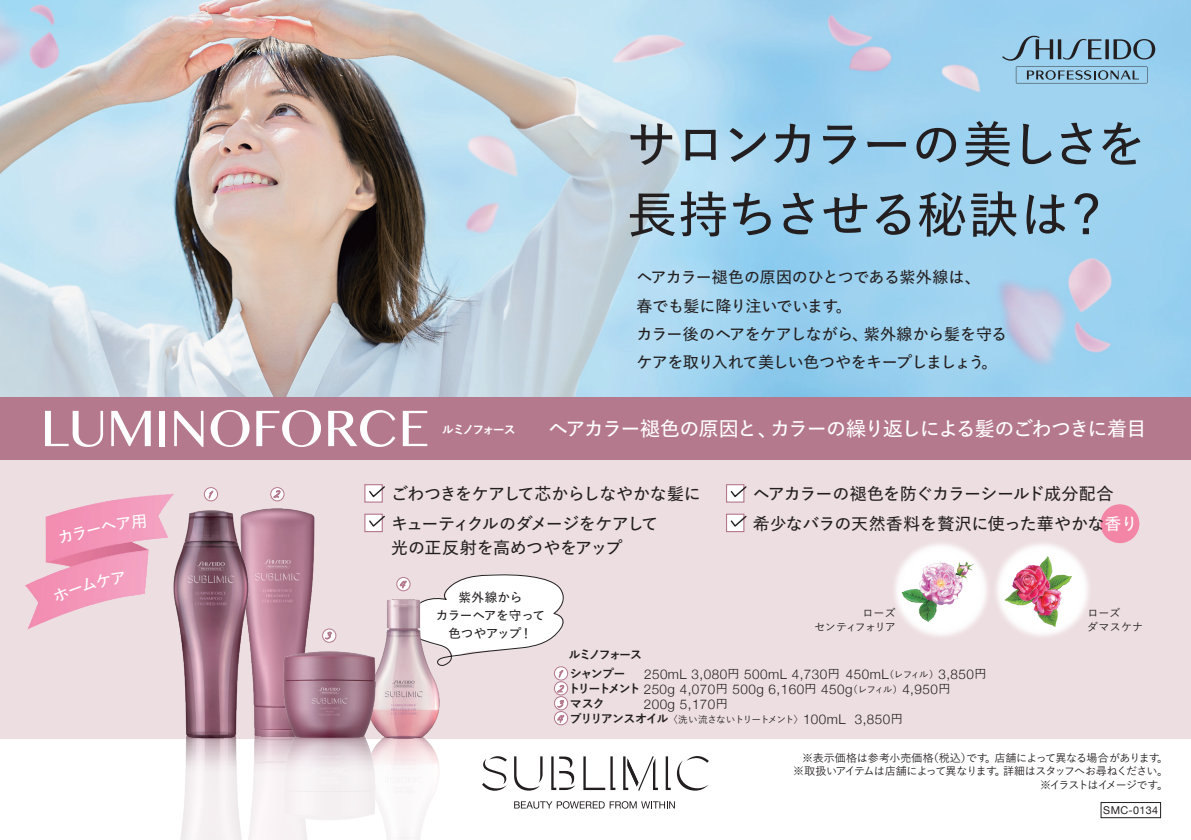
<style>
.page{position:relative;width:1191px;height:840px;background:#fff}
.page>*{position:absolute;margin:0;border:0;box-sizing:border-box;transform-origin:0 0}
.t1{font:600 50px/70px "Yu Go Pr 6 N";letter-spacing:-.05em;color:#231f20}
.t2{font:600 20px "Yu Go Pr 6 N";letter-spacing:-.07em;color:#fff}
.t3{font:600 17px/30px "Yu Go Pr 6 N";letter-spacing:-.03em;color:#231f20}
.t4{font:600 16px/28.2px "Yu Go Pr 6 N";letter-spacing:-.03em;color:#231f20}
.t5{font:300 13.4px/15px "Helvetica Neue";letter-spacing:.035em;color:#231f20}
.t6{font:600 12.6px/18px "Yu Go Pr 6 N";letter-spacing:-.02em;color:#231f20;text-align:center}
.t7{font:700 12px/19.4px "Yu Go";letter-spacing:-.105em;color:#231f20}
.t8{font:700 12px "Yu Go";letter-spacing:-.15em;color:#fff}
.t9{font:12px "Alisha";color:#b5798e}
.t10{font:500 11px/13.6px "Yu Go Pr 6 N";letter-spacing:-.04em;color:#231f20;text-align:right}
.t11{font:500 11px "Yu Go";letter-spacing:-.1em;color:#231f20}
.t12{font:500 11px/14px "Yu Go";letter-spacing:-.065em;color:#231f20;text-align:right}
.t13{font:500 11px/14px "Yu Go";letter-spacing:.015em;color:#231f20}
.t14{font:10.8px "Helvetica Neue";letter-spacing:.035em;color:#231f20}
.t15{font:500 9.6px "Yu Go";letter-spacing:-.09em;color:#231f20}
.s1{color:#fff}
.s2{font-family:"Yu Go";font-weight:500;font-size:12px}
.s3{font-family:"Yu Go";font-weight:500;font-size:9.6px}
.s4{font-family:"Yu Go";font-weight:700;font-size:12px}
.s5{font-weight:700;font-size:12px}
.s6{font-family:"Helvetica Neue";font-weight:300;font-size:13.4px}
.s7{font-size:12px}
.s8{font-family:"Yu Go Pr 6 N"}
</style>
<div class="page">
<div style="left:0;top:0;width:1191px;height:738px;background:#eddee1"></div>
<img style="left:0;top:0;width:1191px;height:397px">
<svg style="left:514px;top:756px;width:28px;height:34px"></svg>
<svg style="left:583px;top:756px;width:32px;height:33px"></svg>
<svg style="left:665px;top:756px;width:5px;height:33px"></svg>
<svg style="left:623px;top:756px;width:35px;height:34px"></svg>
<svg style="left:677px;top:756px;width:32px;height:34px"></svg>
<svg style="left:495px;top:756px;width:12px;height:34px"></svg>
<svg style="left:551px;top:756px;width:24px;height:33px"></svg>
<svg style="left:514px;top:801px;width:161px;height:7px"></svg>
<svg style="left:1002px;top:36px;width:153px;height:47px;background:#86b1ca"></svg>
<div style="left:0;top:397px;width:1191px;height:62px;background:#b5798e"></div>
<div style="left:364px;top:484px;width:19px;height:18px;background:#fff;border:1px solid #b5798e"></div>
<svg style="left:369px;top:484px;width:16px;height:14px"></svg>
<div style="left:364px;top:513px;width:19px;height:19px;background:#fff"></div>
<svg style="left:369px;top:514px;width:16px;height:13px"></svg>
<div style="left:726px;top:484px;width:18px;height:18px;background:#fff;border:1px solid #b5798e"></div>
<svg style="left:729px;top:484px;width:18px;height:14px"></svg>
<div style="left:726px;top:513px;width:18px;height:19px;background:#fff;border:1px solid #b5798e"></div>
<svg style="left:729px;top:514px;width:18px;height:13px"></svg>
<img style="left:894px;top:546px;width:31px;height:88px">
<img style="left:925px;top:504px;width:215px;height:133px">
<div style="left:1100px;top:504px;width:39px;height:39px;background:#f386a7;border-radius:50%"></div>
<div style="left:554px;top:666px;width:14px;height:14px;border:1px solid #b5798e;border-radius:50%"></div>
<svg style="left:554px;top:681px;width:13px;height:13px"></svg>
<div style="left:554px;top:681px;width:14px;height:13px;border:1px solid #b5798e;border-radius:50%"></div>
<svg style="left:554px;top:696px;width:13px;height:13px"></svg>
<div style="left:554px;top:696px;width:14px;height:13px;border:1px solid #b5798e;border-radius:50%"></div>
<svg style="left:554px;top:711px;width:13px;height:13px"></svg>
<div style="left:554px;top:710px;width:14px;height:14px;border:1px solid #b5798e;border-radius:50%"></div>
<svg style="left:557px;top:684px;width:7px;height:8px"></svg>
<svg style="left:557px;top:699px;width:7px;height:8px"></svg>
<svg style="left:557px;top:714px;width:7px;height:8px"></svg>
<svg style="left:45px;top:410px;width:58px;height:36px"></svg>
<svg style="left:111px;top:410px;width:40px;height:36px"></svg>
<div style="left:159px;top:410px;width:6px;height:36px;background:#fff"></div>
<svg style="left:174px;top:410px;width:29px;height:36px"></svg>
<svg style="left:211px;top:410px;width:38px;height:36px"></svg>
<svg style="left:256px;top:410px;width:65px;height:36px"></svg>
<svg style="left:328px;top:410px;width:67px;height:36px"></svg>
<svg style="left:403px;top:410px;width:24px;height:36px"></svg>
<img style="left:25px;top:499px;width:95px;height:131px">
<img style="left:302px;top:484px;width:67px;height:119px">
<img style="left:311px;top:529px;width:184px;height:277px">
<img style="left:237px;top:603px;width:184px;height:183px">
<img style="left:120px;top:487px;width:182px;height:272px">
<svg style="left:204px;top:487px;width:14px;height:13px"></svg>
<div style="left:204px;top:487px;width:14px;height:14px;border:1px solid #b5798e;border-radius:50%"></div>
<svg style="left:209px;top:490px;width:4px;height:8px"></svg>
<svg style="left:271px;top:487px;width:13px;height:13px"></svg>
<div style="left:270px;top:487px;width:14px;height:14px;border:1px solid #b5798e;border-radius:50%"></div>
<svg style="left:273px;top:490px;width:7px;height:7px"></svg>
<svg style="left:322px;top:628px;width:14px;height:14px"></svg>
<div style="left:322px;top:628px;width:14px;height:14px;border:1px solid #b5798e;border-radius:50%"></div>
<svg style="left:325px;top:631px;width:6px;height:8px"></svg>
<svg style="left:397px;top:577px;width:13px;height:13px"></svg>
<div style="left:396px;top:577px;width:14px;height:13px;border:1px solid #b5798e;border-radius:50%"></div>
<svg style="left:400px;top:571px;width:169px;height:106px"></svg>
<img style="left:899px;top:556px;width:83px;height:70px">
<img style="left:993px;top:544px;width:87px;height:93px">
<div style="left:1100px;top:801px;width:60px;height:16px;border:1px solid #231f20"></div>
<div style="left:58px;top:514px;width:88px;height:29px;background:#f396b8"></div>
<svg style="left:52px;top:570px;width:74px;height:32px;background:#f399ba"></svg>
<p class="t9" style="left:275px;top:486px;width:6px">2</p>
<h1 class="t1" style="left:626px;top:103px;width:521px">サロンカラーの美しさを長持ちさせる秘訣は？</h1>
<p class="t8" style="left:442px;top:423px;width:75px">ルミノフォース</p>
<p class="t4" style="left:636px;top:261px;width:372px">ヘアカラー褪色の原因のひとつである紫外線は、<br>春でも髪に降り注いでいます。<br>カラー後のヘアをケアしながら、紫外線から髪を守るケアを取り入れて美しい色つやをキープしましょう。</p>
<p class="t2" style="left:548px;top:410px;width:599px">ヘアカラー褪色の原因と、カラーの繰り返しによる髪のごわつきに着目</p>
<p class="t3" style="left:391px;top:476px;width:311px">ごわつきをケアして芯からしなやかな髪にキューティクルのダメージをケアして</p>
<p class="t3" style="left:391px;top:530px;width:233px">光の正反射を高めつやをアップ</p>
<p class="t6" style="left:436px;top:586px;width:111px">紫外線から<br>カラーヘアを守って色つやアップ！</p>
<p class="t3" style="left:753px;top:476px;width:386px">ヘアカラーの褪色を防ぐカラーシールド成分配合<br>希少なバラの天然香料を贅沢に使った華やかな<span class="s1">香り</span></p>
<p class="t12" style="left:814px;top:604px;width:83px">ローズ<br>センティフォリア</p>
<p class="t13" style="left:1087px;top:604px;width:58px">ローズ<br>ダマスケナ</p>
<p class="t7" style="left:568px;top:644px;width:75px">ルミノフォースシャンプー</p>
<p class="t5" style="left:568px;top:665px;width:419px;text-indent:76px">250mL 3,080<span class="s2">円</span> 500mL 4,730<span class="s2">円</span> 450mL<span class="s3">（レフィル）</span>3,850<span class="s2">円</span><span class="s4">トリートメント</span> 250g 4,070<span class="s2">円</span> 500g 6,160<span class="s2">円</span> 450g<span class="s3">（レフィル）</span>4,950<span class="s2">円</span></p>
<p class="t7" style="left:570px;top:693px;width:36px">マスク</p>
<p class="t5" style="left:644px;top:695px;width:86px">200g 5,170<span class="s2">円</span></p>
<p class="t15" style="left:570px;top:710px;width:334px"><span class="s5">ブリリアンスオイル</span>〈洗い流さないトリートメント〉<span class="s6">100mL 3,850</span><span class="s7">円</span></p>
<p class="t10" style="left:793px;top:748px;width:376px">※表示価格は参考小売価格（税込）です。店舗によって異なる場合があります。※取扱いアイテムは店舗によって異なります。詳細はスタッフへお尋ねください。</p>
<p class="t11" style="left:1040px;top:774px;width:129px"><span class="s8">※</span>イラストはイメージです。</p>
<p class="t14" style="left:1103px;top:801px;width:56px">SMC-0134</p>
</div>
